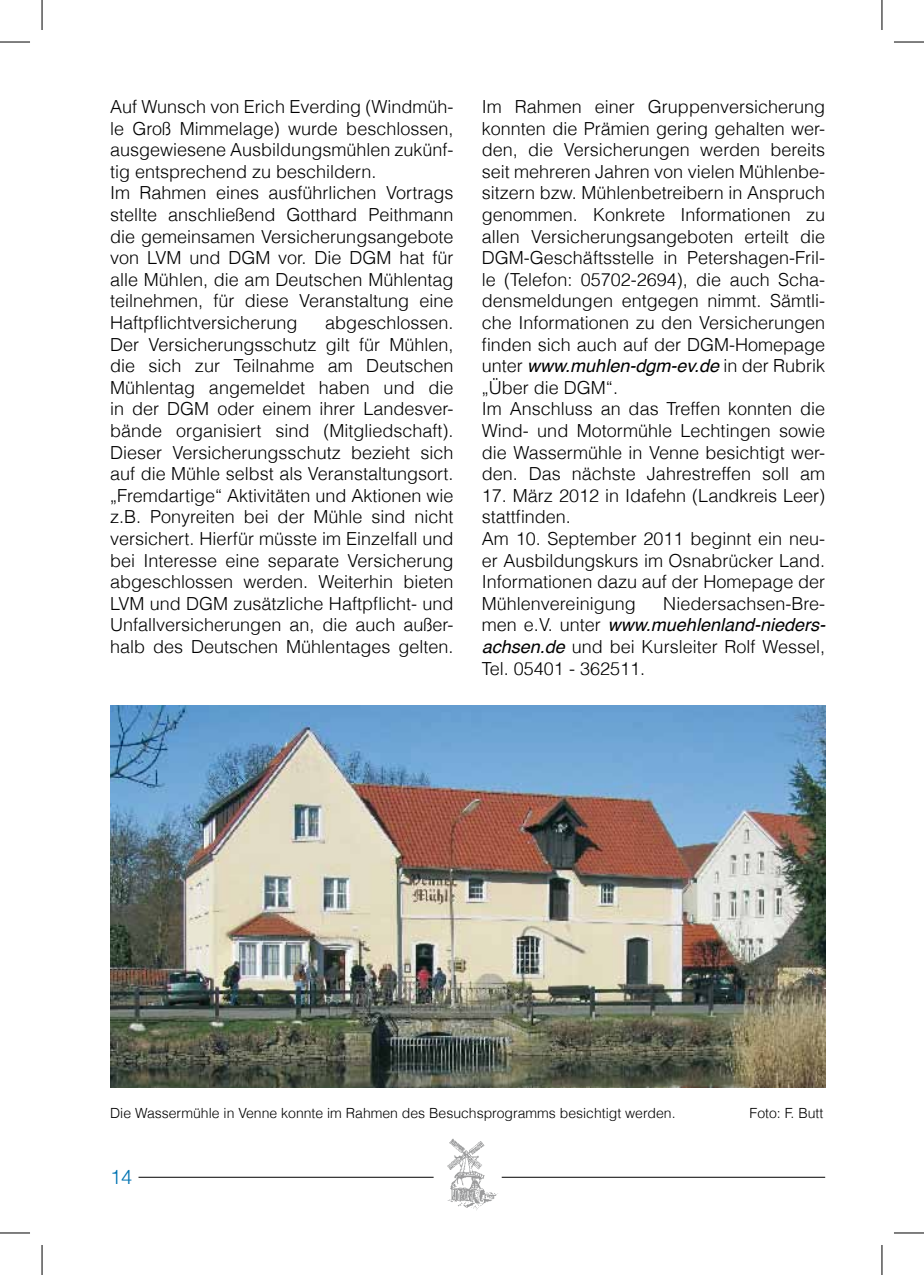
<style>
.page{position:relative;width:924px;height:1275px;background:#fff}
.page>*{position:absolute;margin:0;border:0;box-sizing:border-box;transform-origin:0 0}
.t1{font:300 20px "Helvetica";color:#0073b2}
.t2{font:300 18px/21.6px "Helvetica";color:#000}
.t3{font:300 14px "Helvetica";color:#000}
.s1{font-weight:400;font-style:italic}
</style>
<div class="page">
<img style="left:447px;top:1138px;width:51px;height:73px">
<hr style="left:501px;top:1176px;width:323px;height:1px;background:#000">
<hr style="left:138px;top:1176px;width:295px;height:1px;background:#000">
<img style="left:110px;top:705px;width:714px;height:382px">
<hr style="left:0;top:42px;width:30px;height:1px;background:#000">
<hr style="left:893px;top:42px;width:30px;height:1px;background:#000">
<hr style="left:0;top:1232px;width:30px;height:1px;background:#000">
<hr style="left:893px;top:1232px;width:30px;height:1px;background:#000">
<hr style="left:42px;top:0;width:1px;height:30px;background:#000">
<hr style="left:42px;top:1245px;width:1px;height:30px;background:#000">
<hr style="left:881px;top:0;width:1px;height:30px;background:#000">
<hr style="left:881px;top:1245px;width:1px;height:30px;background:#000">
<p class="t2" style="left:110px;top:95px;width:345px">Auf Wunsch von Erich Everding (Windmüh&shy;le Groß Mimmelage) wurde beschlossen, ausgewiesene Ausbildungsmühlen zukünf&shy;tig entsprechend zu beschildern.<br>Im Rahmen eines ausführlichen Vortrags stellte anschließend Gotthard Peithmann die gemeinsamen Versicherungsangebote von LVM und DGM vor. Die DGM hat für alle Mühlen, die am Deutschen Mühlentag teilnehmen, für diese Veranstaltung eine Haftpflichtversicherung</p>
<p class="t2" style="left:110px;top:311px;width:345px;text-align:justify;text-indent:215px">abgeschlossen.<br>Der Versicherungsschutz gilt für Mühlen, die sich zur Teilnahme am Deutschen Mühlentag angemeldet haben und die in der DGM oder einem ihrer Landesver&shy;bände organisiert sind (Mitgliedschaft).<br>Dieser Versicherungsschutz bezieht sich auf die Mühle selbst als Veranstaltungsort. „Fremdartige“ Aktivitäten und Aktionen wie z.B. Ponyreiten bei der Mühle sind nicht versichert. Hierfür müsste im Einzelfall und bei Interesse eine separate Versicherung abgeschlossen werden. Weiterhin bieten LVM und DGM zusätzliche Haftpflicht- und Unfallversicherungen an, die auch außer&shy;halb des Deutschen Mühlentages gelten.</p>
<p class="t2" style="left:481px;top:95px;width:345px">Im Rahmen einer Gruppenversicherung konnten die Prämien gering gehalten wer&shy;den, die Versicherungen werden bereits seit mehreren Jahren von vielen Mühlenbe&shy;sitzern bzw. Mühlenbetreibern in Anspruch genommen. Konkrete Informationen zu allen Versicherungsangeboten erteilt die DGM-Geschäftsstelle in Petershagen-Fril&shy;le (Telefon: 05702-2694), die auch Scha&shy;densmeldungen entgegen nimmt. Sämtli&shy;che Informationen zu den Versicherungen finden sich auch auf der DGM-Homepage unter <span class="s1">www.muhlen-dgm-ev.de</span> in der Rubrik „Über die DGM“.<br>Im Anschluss an das Treffen konnten die Wind- und Motormühle Lechtingen sowie die Wassermühle in Venne besichtigt wer&shy;den. Das nächste Jahrestreffen soll am</p>
<p class="t2" style="left:481px;top:484px;width:345px">17. März 2012 in Idafehn (Landkreis Leer) stattfinden.<br>Am 10. September 2011 beginnt ein neu&shy;er Ausbildungskurs im Osnabrücker Land.<br>Informationen dazu auf der Homepage der<br>Mühlenvereinigung</p>
<p class="t2" style="left:481px;top:592px;width:345px;text-align:justify;text-indent:181px">Niedersachsen-Bre&shy;men e.V. unter <span class="s1">www.muehlenland-nieders&shy;achsen.de</span> und bei Kursleiter Rolf Wessel, Tel. 05401 - 362511.</p>
<p class="t3" style="left:110px;top:1101px;width:566px">Die Wassermühle in Venne konnte im Rahmen des Besuchsprogramms besichtigt werden.</p>
<p class="t3" style="left:749px;top:1101px;width:75px">Foto: F. Butt</p>
<p class="t1" style="left:110px;top:1160px;width:24px">14</p>
</div>
